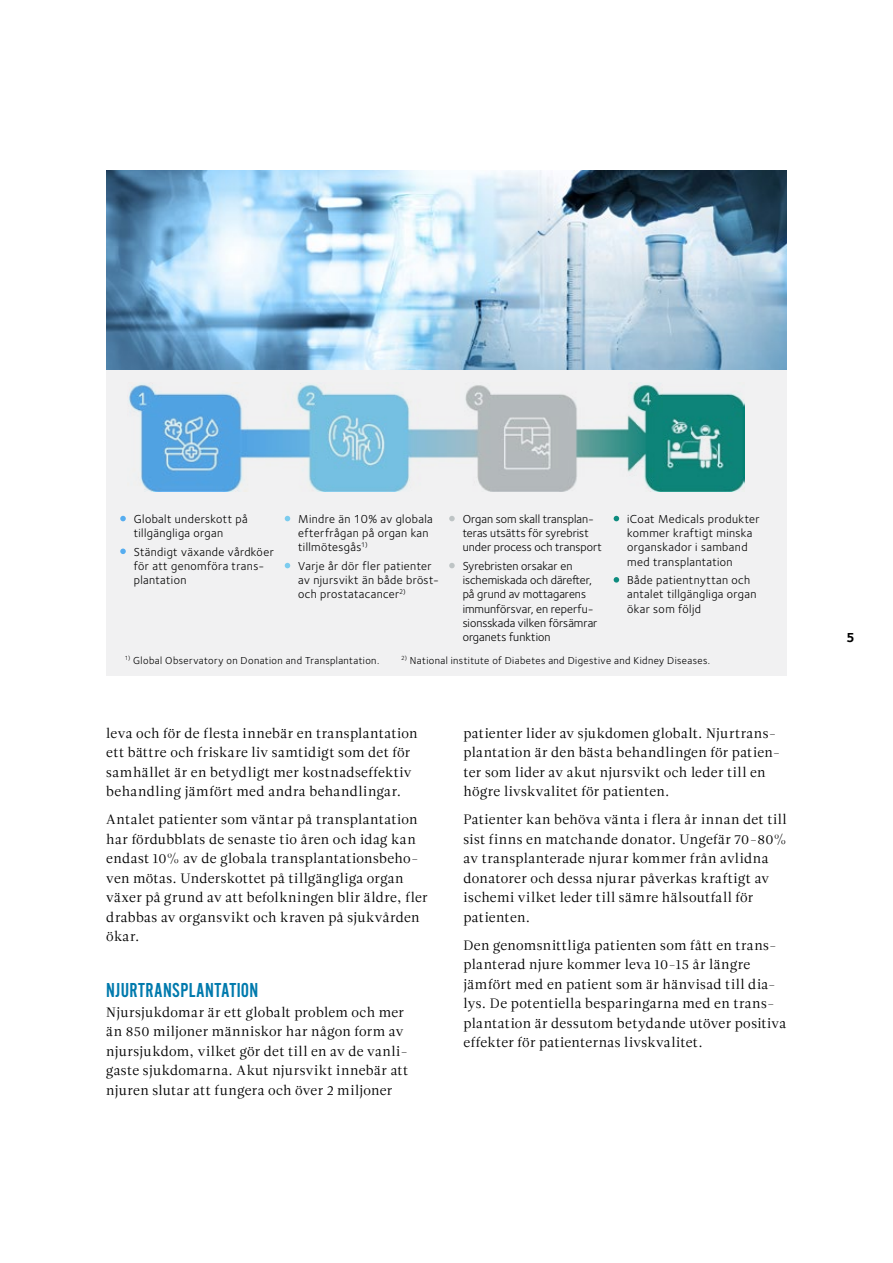
<style>
.page{position:relative;width:893px;height:1263px;background:#fff}
.page>*{position:absolute;margin:0;border:0;box-sizing:border-box;transform-origin:0 0}
.t1{font:21px "Alternate Got No 2 D";letter-spacing:.015em;color:#007aad}
.t2{font:13.5px/19.5px "Leitura Roman 1";letter-spacing:.025em;color:#000}
.t3{font:700 13.5px "Foundry Sterling OT3";color:#000}
.t4{font:12px/14.2px "Foundry Sterling";letter-spacing:.03em;color:#000}
.t5{font:12px/14.2px "Foundry Sterling";letter-spacing:.005em;color:#000}
.t6{font:10.5px "Foundry Sterling";letter-spacing:.035em;color:#000}
</style>
<div class="page">
<div style="left:106px;top:170px;width:681px;height:506px;background:#f1f1f2"></div>
<svg style="left:120px;top:516px;width:6px;height:5px"></svg>
<svg style="left:120px;top:548px;width:6px;height:6px"></svg>
<svg style="left:285px;top:516px;width:5px;height:5px"></svg>
<svg style="left:285px;top:563px;width:5px;height:5px"></svg>
<svg style="left:449px;top:516px;width:6px;height:5px"></svg>
<svg style="left:449px;top:563px;width:6px;height:5px"></svg>
<svg style="left:614px;top:516px;width:5px;height:5px"></svg>
<svg style="left:614px;top:577px;width:5px;height:6px"></svg>
<img style="left:128px;top:383px;width:616px;height:109px">
<img style="left:106px;top:170px;width:681px;height:200px">
<p class="t4" style="left:134px;top:512px;width:115px">Globalt underskott på tillgängliga organ</p>
<p class="t4" style="left:134px;top:544px;width:142px">Ständigt växande vårdköer för att genomföra trans&shy;plantation</p>
<p class="t4" style="left:298px;top:512px;width:136px">Mindre än 10% av globala efterfrågan på organ kan tillmötesgås<sup>1)</sup></p>
<p class="t4" style="left:298px;top:559px;width:142px">Varje år dör fler patienter av njursvikt än både bröst&shy;och prostatacancer<sup>2)</sup></p>
<p class="t5" style="left:463px;top:512px;width:141px">Organ som skall transplan&shy;teras utsätts för syrebrist under process och transport</p>
<p class="t5" style="left:463px;top:559px;width:136px">Syrebristen orsakar en ischemiskada och därefter, på grund av mottagarens immunförsvar, en reperfu&shy;sionsskada vilken försämrar organets funktion</p>
<p class="t4" style="left:627px;top:512px;width:134px">iCoat Medicals produkter kommer kraftigt minska organskador i samband med transplantation</p>
<p class="t4" style="left:627px;top:573px;width:131px">Både patientnyttan och antalet tillgängliga organ ökar som följd</p>
<p class="t6" style="left:125px;top:654px;width:256px"><sup>1)</sup> Global Observatory on Donation and Transplantation.</p>
<p class="t6" style="left:401px;top:654px;width:310px"><sup>2)</sup> National institute of Diabetes and Digestive and Kidney Diseases.</p>
<p class="t2" style="left:106px;top:723px;width:313px">leva och för de flesta innebär en transplantation ett bättre och friskare liv samtidigt som det för samhället är en betydligt mer kostnadseffektiv behandling jämfört med andra behandlingar.</p>
<p class="t2" style="left:106px;top:809px;width:323px">Antalet patienter som väntar på transplantation har fördubblats de senaste tio åren och idag kan endast 10% av de globala transplantationsbeho&shy;ven mötas. Underskottet på tillgängliga organ växer på grund av att befolkningen blir äldre, fler drabbas av organsvikt och kraven på sjukvården ökar.</p>
<h1 class="t1" style="left:106px;top:979px;width:154px">NJURTRANSPLANTATION</h1>
<p class="t2" style="left:106px;top:1002px;width:304px">Njursjukdomar är ett globalt problem och mer än 850 miljoner människor har någon form av njursjukdom, vilket gör det till en av de vanli&shy;gaste sjukdomarna. Akut njursvikt innebär att njuren slutar att fungera och över 2 miljoner</p>
<p class="t2" style="left:463px;top:723px;width:318px">patienter lider av sjukdomen globalt. Njurtrans&shy;plantation är den bästa behandlingen för patien&shy;ter som lider av akut njursvikt och leder till en högre livskvalitet för patienten.</p>
<p class="t2" style="left:463px;top:809px;width:325px">Patienter kan behöva vänta i flera år innan det till sist finns en matchande donator. Ungefär 70-80% av transplanterade njurar kommer från avlidna donatorer och dessa njurar påverkas kraftigt av ischemi vilket leder till sämre hälsoutfall för patienten.</p>
<p class="t2" style="left:463px;top:935px;width:324px">Den genomsnittliga patienten som fått en trans&shy;planterad njure kommer leva 10-15 år längre jämfört med en patient som är hänvisad till dia&shy;lys. De potentiella besparingarna med en trans&shy;plantation är dessutom betydande utöver positiva effekter för patienternas livskvalitet.</p>
<p class="t3" style="left:846px;top:626px;width:10px">5</p>
</div>
